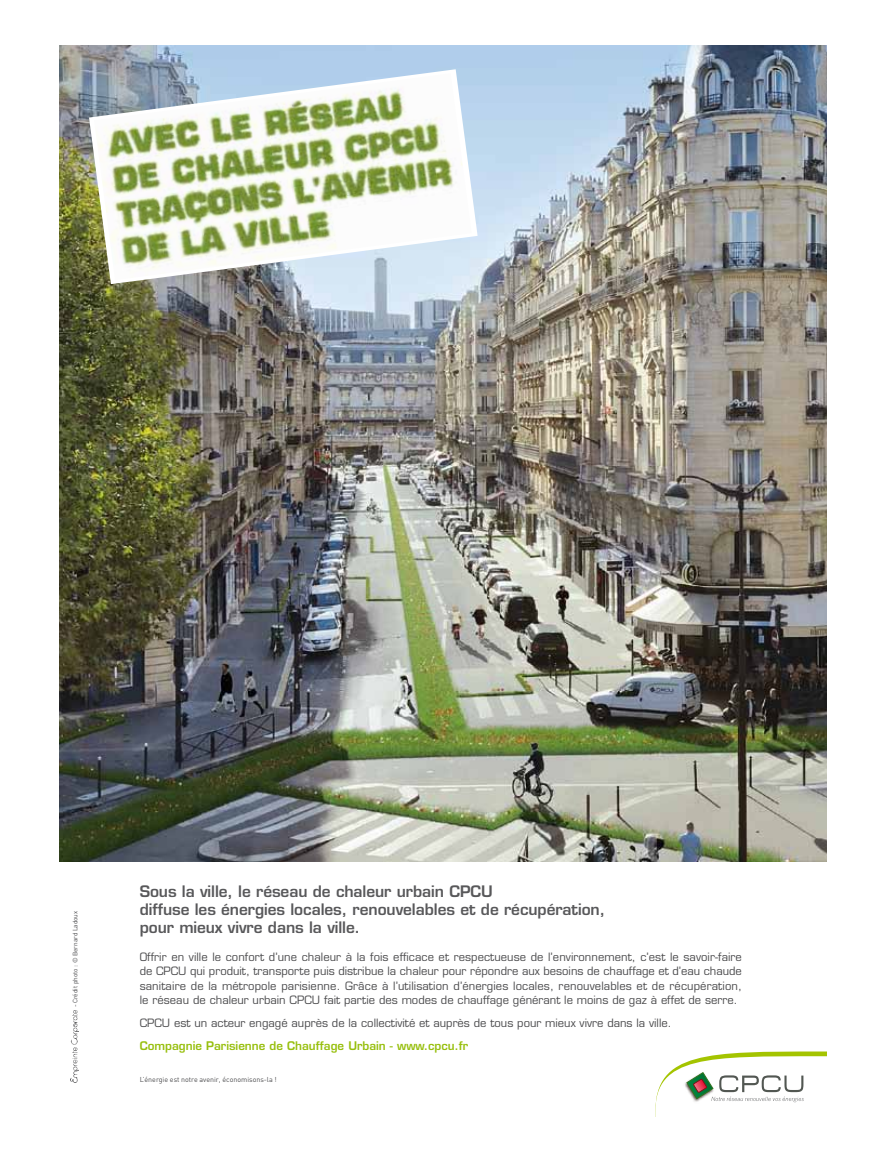
<style>
.page{position:relative;width:893px;height:1149px;background:#fff}
.page>*{position:absolute;margin:0;border:0;box-sizing:border-box;transform-origin:0 0}
.t1{font:600 15.45px/18px "Eurostile";letter-spacing:-.005em;color:#58585a}
.t2{font:600 11.55px "Eurostile";color:#97bf0d}
.t3{font:11.25px/14.1px "Eurostile";color:#4b4b4d;text-align:justify}
.t4{font:7.05px "DIN";color:#4b4b4d}
.t5{font:6.45px "DIN";letter-spacing:-.005em;color:#4b4b4d}
</style>
<div class="page">
<img style="left:60px;top:46px;width:767px;height:815px">
<img style="left:89px;top:69px;width:389px;height:215px">
<img style="left:94px;top:73px;width:378px;height:207px">
<img style="left:71px;top:1010px;width:7px;height:72px">
<svg style="left:655px;top:1051px;width:172px;height:66px"></svg>
<p class="t5" style="left:71px;top:1007px;width:98px;rotate:-90deg">- Crédit photo : © Bernard Ladoux</p>
<h1 class="t1" style="left:140px;top:881px;width:467px">Sous la ville, le réseau de chaleur urbain CPCU<br>diffuse les énergies locales, renouvelables et de récupération, pour mieux vivre dans la ville.</h1>
<p class="t3" style="left:140px;top:949px;width:604px">Offrir en ville le confort d’une chaleur à la fois efficace et respectueuse de l’environnement, c’est le savoir-faire de CPCU qui produit, transporte puis distribue la chaleur pour répondre aux besoins de chauffage et d’eau chaude sanitaire de la métropole parisienne. Grâce à l’utilisation d’énergies locales, renouvelables et de récupération, le réseau de chaleur urbain CPCU fait partie des modes de chauffage générant le moins de gaz à effet de serre.</p>
<p class="t3" style="left:140px;top:1015px;width:533px">CPCU est un acteur engagé auprès de la collectivité et auprès de tous pour mieux vivre dans la ville.</p>
<p class="t2" style="left:140px;top:1038px;width:330px">Compagnie Parisienne de Chauffage Urbain - www.cpcu.fr</p>
<p class="t4" style="left:140px;top:1074px;width:139px">L’énergie est notre avenir, économisons-la !</p>
</div>
